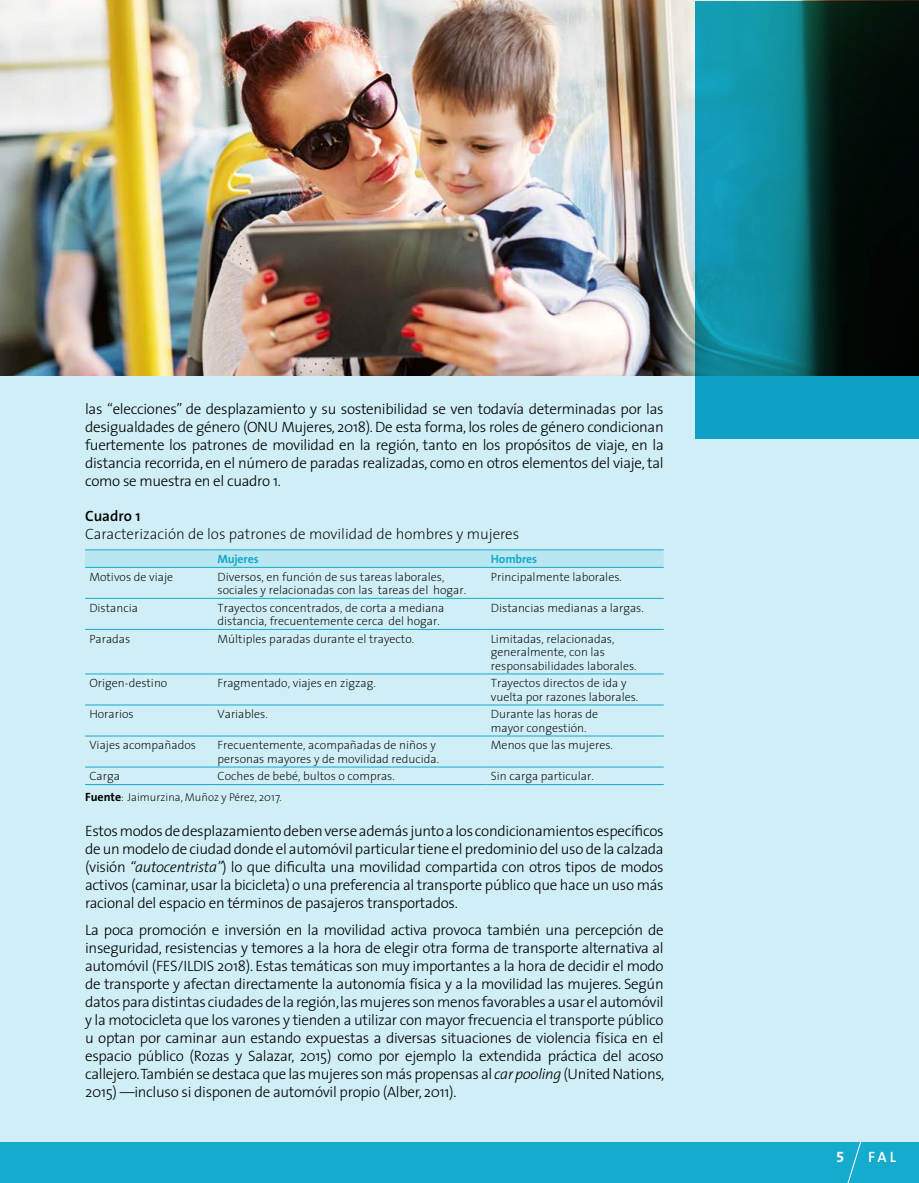
<style>
.page{position:relative;width:919px;height:1183px;background:#fff}
.page>*{position:absolute;margin:0;border:0;box-sizing:border-box;transform-origin:0 0}
.t1{font:300 15px/18px "The Sans";letter-spacing:-.02em;color:#000;text-align:justify}
.t2{font:200 15px "The Sans";color:#000}
.t3{font:600 15px "The Sans";color:#000}
.t4{font:600 15px "The Sans";color:#fff}
.t5{font:15px "The Sans Bold Expert";color:#fff}
.t6{font:200 12px/13.5px "The Sans";color:#000}
.t7{font:700 12px "The Sans";letter-spacing:-.015em;color:#14abcc}
.t8{font:200 11.25px "The Sans";color:#000}
.s1{font-weight:700;font-size:12px}
.s2{font-style:italic}
</style>
<div class="page">
<div style="left:0;top:0;width:918px;height:1182px;background:#d0eef5"></div>
<div style="left:0;top:1141px;width:918px;height:41px;background:#14abcc"></div>
<svg style="left:846px;top:1141px;width:15px;height:41px"></svg>
<img style="left:0;top:0;width:918px;height:375px">
<svg style="left:695px;top:1px;width:223px;height:437px;background:#0a5d69"></svg>
<svg style="left:85px;top:550px;width:578px;height:17px;background:#b4e4ee"></svg>
<hr style="left:85px;top:598px;width:128px;height:1px;background:#14abcc">
<hr style="left:213px;top:598px;width:273px;height:1px;background:#14abcc">
<hr style="left:486px;top:598px;width:177px;height:1px;background:#14abcc">
<hr style="left:85px;top:629px;width:128px;height:1px;background:#14abcc">
<hr style="left:213px;top:629px;width:273px;height:1px;background:#14abcc">
<hr style="left:486px;top:629px;width:177px;height:1px;background:#14abcc">
<hr style="left:85px;top:673px;width:128px;height:1px;background:#14abcc">
<hr style="left:213px;top:673px;width:273px;height:1px;background:#14abcc">
<hr style="left:486px;top:673px;width:177px;height:1px;background:#14abcc">
<hr style="left:85px;top:704px;width:128px;height:1px;background:#14abcc">
<hr style="left:213px;top:704px;width:273px;height:1px;background:#14abcc">
<hr style="left:486px;top:704px;width:177px;height:1px;background:#14abcc">
<hr style="left:85px;top:735px;width:128px;height:1px;background:#14abcc">
<hr style="left:213px;top:735px;width:273px;height:1px;background:#14abcc">
<hr style="left:486px;top:735px;width:177px;height:1px;background:#14abcc">
<hr style="left:85px;top:549px;width:128px;height:1px;background:#14abcc">
<hr style="left:213px;top:549px;width:273px;height:1px;background:#14abcc">
<hr style="left:486px;top:549px;width:177px;height:1px;background:#14abcc">
<hr style="left:85px;top:567px;width:128px;height:1px;background:#14abcc">
<hr style="left:213px;top:567px;width:273px;height:1px;background:#14abcc">
<hr style="left:486px;top:567px;width:177px;height:1px;background:#14abcc">
<hr style="left:85px;top:766px;width:128px;height:1px;background:#14abcc">
<hr style="left:213px;top:766px;width:273px;height:1px;background:#14abcc">
<hr style="left:486px;top:766px;width:177px;height:1px;background:#14abcc">
<hr style="left:85px;top:784px;width:128px;height:1px;background:#14abcc">
<hr style="left:213px;top:784px;width:273px;height:1px;background:#14abcc">
<hr style="left:486px;top:784px;width:177px;height:1px;background:#14abcc">
<p class="t1" style="left:85px;top:399px;width:580px">las “elecciones” de desplazamiento y su sostenibilidad se ven todavía determinadas por las desigualdades de género (ONU Mujeres, 2018). De esta forma, los roles de género condicionan fuertemente los patrones de movilidad en la región, tanto en los propósitos de viaje, en la distancia recorrida, en el número de paradas realizadas, como en otros elementos del viaje, tal como se muestra en el cuadro 1.</p>
<p class="t3" style="left:85px;top:503px;width:57px">Cuadro 1</p>
<p class="t2" style="left:85px;top:526px;width:435px">Caracterización de los patrones de movilidad de hombres y mujeres</p>
<p class="t7" style="left:217px;top:549px;width:43px">Mujeres</p>
<p class="t7" style="left:491px;top:549px;width:48px">Hombres</p>
<p class="t6" style="left:89px;top:570px;width:85px">Motivos de viaje</p>
<p class="t6" style="left:217px;top:570px;width:250px">Diversos, en función de sus tareas laborales, sociales y relacionadas con las tareas del hogar.</p>
<p class="t6" style="left:491px;top:570px;width:133px">Principalmente laborales.</p>
<p class="t6" style="left:89px;top:601px;width:50px">Distancia</p>
<p class="t6" style="left:217px;top:601px;width:228px">Trayectos concentrados, de corta a mediana distancia, frecuentemente cerca del hogar.</p>
<p class="t6" style="left:491px;top:601px;width:154px">Distancias medianas a largas.</p>
<p class="t6" style="left:89px;top:632px;width:42px">Paradas</p>
<p class="t6" style="left:217px;top:632px;width:198px">Múltiples paradas durante el trayecto.</p>
<p class="t6" style="left:491px;top:632px;width:147px">Limitadas, relacionadas, generalmente, con las responsabilidades laborales.</p>
<p class="t6" style="left:89px;top:676px;width:80px">Origen-destino</p>
<p class="t6" style="left:217px;top:676px;width:160px">Fragmentado, viajes en zigzag.</p>
<p class="t6" style="left:491px;top:676px;width:149px">Trayectos directos de ida y vuelta por razones laborales.</p>
<p class="t6" style="left:89px;top:707px;width:46px">Horarios</p>
<p class="t6" style="left:217px;top:707px;width:52px">Variables.</p>
<p class="t6" style="left:491px;top:707px;width:109px">Durante las horas de mayor congestión.</p>
<p class="t6" style="left:89px;top:738px;width:108px">Viajes acompañados</p>
<p class="t6" style="left:217px;top:738px;width:223px">Frecuentemente, acompañadas de niños y personas mayores y de movilidad reducida.</p>
<p class="t6" style="left:491px;top:738px;width:124px">Menos que las mujeres.</p>
<p class="t6" style="left:89px;top:769px;width:32px">Carga</p>
<p class="t6" style="left:217px;top:769px;width:179px">Coches de bebé, bultos o compras.</p>
<p class="t6" style="left:491px;top:769px;width:104px">Sin carga particular.</p>
<p class="t8" style="left:85px;top:790px;width:198px"><span class="s1">Fuente</span>: Jaimurzina, Muñoz y Pérez, 2017.</p>
<p class="t1" style="left:85px;top:821px;width:580px">Estos modos de desplazamiento deben verse además junto a los condicionamientos específicos de un modelo de ciudad donde el automóvil particular tiene el predominio del uso de la calzada (visión <span class="s2">“autocentrista”</span>) lo que dificulta una movilidad compartida con otros tipos de modos activos (caminar, usar la bicicleta) o una preferencia al transporte público que hace un uso más racional del espacio en términos de pasajeros transportados.</p>
<p class="t1" style="left:85px;top:919px;width:580px">La poca promoción e inversión en la movilidad activa provoca también una percepción de inseguridad, resistencias y temores a la hora de elegir otra forma de transporte alternativa al automóvil (FES/ILDIS 2018). Estas temáticas son muy importantes a la hora de decidir el modo de transporte y afectan directamente la autonomía física y a la movilidad las mujeres. Según datos para distintas ciudades de la región, las mujeres son menos favorables a usar el automóvil y la motocicleta que los varones y tienden a utilizar con mayor frecuencia el transporte público u optan por caminar aun estando expuestas a diversas situaciones de violencia física en el espacio público (Rozas y Salazar, 2015) como por ejemplo la extendida práctica del acoso callejero. También se destaca que las mujeres son más propensas al <span class="s2">car pooling</span> (United Nations, 2015) —incluso si disponen de automóvil propio (Alber, 2011).</p>
<p class="t5" style="left:836px;top:1143px;width:10px">5</p>
<p class="t4" style="left:868px;top:1143px;width:29px">FAL</p>
</div>
